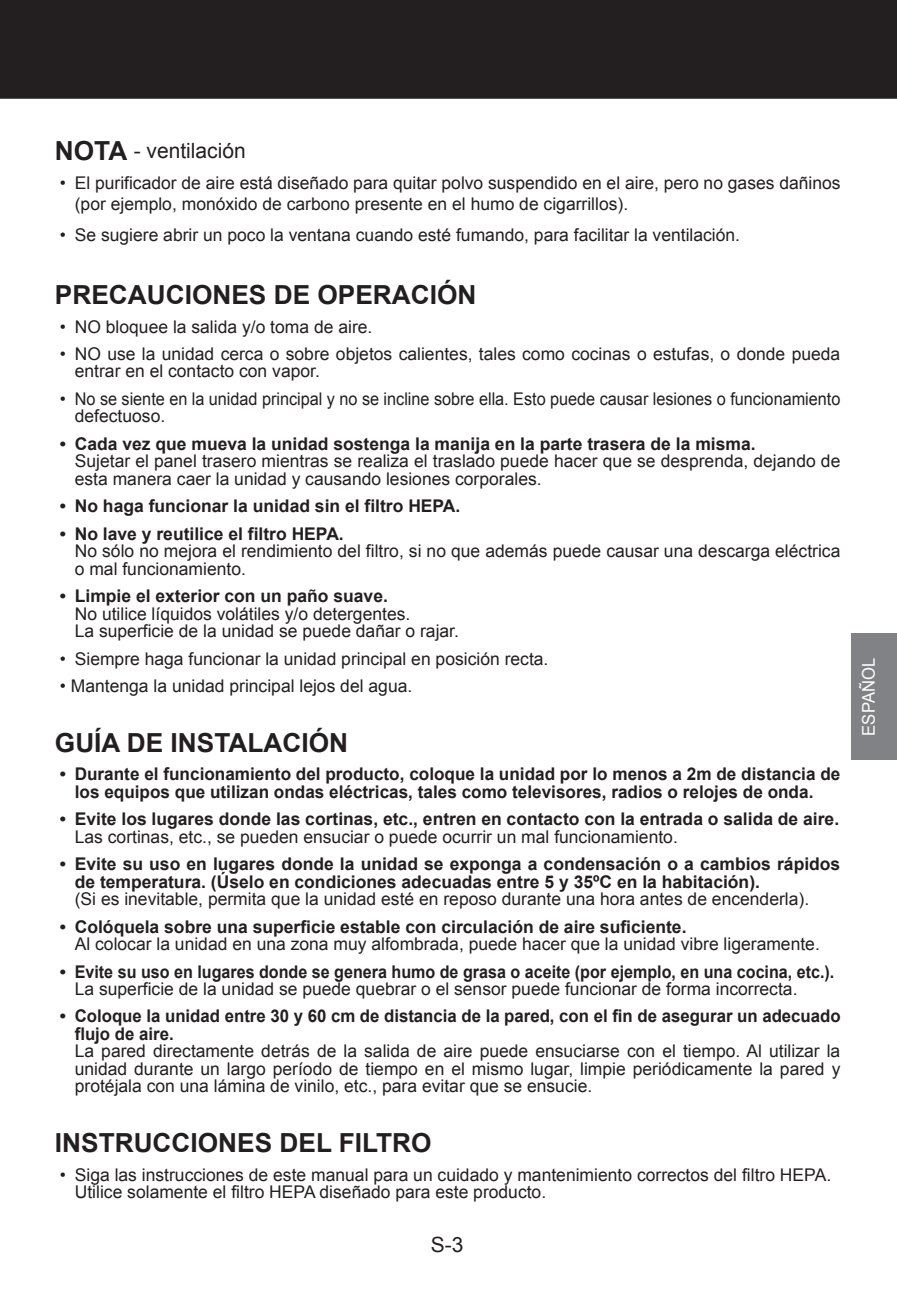
<style>
.page{position:relative;width:897px;height:1289px;background:#fff}
.page>*{position:absolute;margin:0;border:0;box-sizing:border-box;transform-origin:0 0}
.t1{font:700 26.25px "Arial";color:#231f20}
.t2{font:21px "Arial";color:#231f20}
.t3{font:17.5px/17.5px "Arial";color:#231f20}
.t4{font:700 17.5px/17.5px "Arial";color:#231f20}
.t5{font:17.5px "Arial";letter-spacing:.005em;color:#fff;scale:.95 1}
.s1{font-weight:700;font-size:26.25px}
</style>
<div class="page">
<div style="left:851px;top:633px;width:46px;height:127px;background:#808285"></div>
<div style="left:0;top:0;width:897px;height:99px;background:#231f20"></div>
<p class="t2" style="left:55px;top:137px;width:192px"><span class="s1">NOTA</span> - ventilación</p>
<p class="t3" style="left:75px;top:172px;width:767px;line-height:21px;text-indent:-15px">• El purificador de aire está diseñado para quitar polvo suspendido en el aire, pero no gases dañinos (por ejemplo, monóxido de carbono presente en el humo de cigarrillos).</p>
<p class="t3" style="left:60px;top:226px;width:682px">• Se sugiere abrir un poco la ventana cuando esté fumando, para facilitar la ventilación.</p>
<h1 class="t1" style="left:55px;top:277px;width:423px">PRECAUCIONES DE OPERACIÓN</h1>
<p class="t3" style="left:60px;top:318px;width:314px">• NO bloquee la salida y/o toma de aire.</p>
<p class="t3" style="left:75px;top:345px;width:767px;text-indent:-15px">• NO use la unidad cerca o sobre objetos calientes, tales como cocinas o estufas, o donde pueda entrar en el contacto con vapor.</p>
<p class="t3" style="left:75px;top:390px;width:767px;text-indent:-15px">• No se siente en la unidad principal y no se incline sobre ella. Esto puede causar lesiones o funcionamiento defectuoso.</p>
<p class="t4" style="left:60px;top:435px;width:697px">• Cada vez que mueva la unidad sostenga la manija en la parte trasera de la misma.</p>
<p class="t3" style="left:75px;top:453px;width:767px">Sujetar el panel trasero mientras se realiza el traslado puede hacer que se desprenda, dejando de esta manera caer la unidad y causando lesiones corporales.</p>
<p class="t4" style="left:60px;top:498px;width:402px">• No haga funcionar la unidad sin el filtro HEPA.</p>
<p class="t4" style="left:60px;top:525px;width:285px">• No lave y reutilice el filtro HEPA.</p>
<p class="t3" style="left:75px;top:542px;width:767px">No sólo no mejora el rendimiento del filtro, si no que además puede causar una descarga eléctrica o mal funcionamiento.</p>
<p class="t4" style="left:60px;top:588px;width:330px">• Limpie el exterior con un paño suave.</p>
<p class="t3" style="left:75px;top:605px;width:386px">No utilice líquidos volátiles y/o detergentes.<br>La superficie de la unidad se puede dañar o rajar.</p>
<p class="t3" style="left:60px;top:650px;width:490px">• Siempre haga funcionar la unidad principal en posición recta.</p>
<p class="t3" style="left:60px;top:677px;width:354px">• Mantenga la unidad principal lejos del agua.</p>
<h1 class="t1" style="left:55px;top:725px;width:295px">GUÍA DE INSTALACIÓN</h1>
<p class="t4" style="left:75px;top:766px;width:767px;text-indent:-15px">• Durante el funcionamiento del producto, coloque la unidad por lo menos a 2m de distancia de los equipos que utilizan ondas eléctricas, tales como televisores, radios o relojes de onda.</p>
<p class="t4" style="left:60px;top:811px;width:781px">• Evite los lugares donde las cortinas, etc., entren en contacto con la entrada o salida de aire.</p>
<p class="t3" style="left:75px;top:828px;width:605px">Las cortinas, etc., se pueden ensuciar o puede ocurrir un mal funcionamiento.</p>
<p class="t4" style="left:75px;top:856px;width:767px;text-indent:-15px">• Evite su uso en lugares donde la unidad se exponga a condensación o a cambios rápidos de temperatura. (Úselo en condiciones adecuadas entre 5 y 35ºC en la habitación).</p>
<p class="t3" style="left:75px;top:890px;width:736px">(Si es inevitable, permita que la unidad esté en reposo durante una hora antes de encenderla).</p>
<p class="t4" style="left:60px;top:918px;width:628px">• Colóquela sobre una superficie estable con circulación de aire suficiente.</p>
<p class="t3" style="left:75px;top:935px;width:747px">Al colocar la unidad en una zona muy alfombrada, puede hacer que la unidad vibre ligeramente.</p>
<p class="t4" style="left:60px;top:963px;width:776px">• Evite su uso en lugares donde se genera humo de grasa o aceite (por ejemplo, en una cocina, etc.).</p>
<p class="t3" style="left:75px;top:980px;width:724px">La superficie de la unidad se puede quebrar o el sensor puede funcionar de forma incorrecta.</p>
<p class="t4" style="left:75px;top:1008px;width:767px;text-indent:-15px">• Coloque la unidad entre 30 y 60 cm de distancia de la pared, con el fin de asegurar un adecuado flujo de aire.</p>
<p class="t3" style="left:75px;top:1043px;width:767px;text-align:justify">La pared directamente detrás de la salida de aire puede ensuciarse con el tiempo. Al utilizar la unidad durante un largo período de tiempo en el mismo lugar, limpie periódicamente la pared y protéjala con una lámina de vinilo, etc., para evitar que se ensucie.</p>
<h1 class="t1" style="left:55px;top:1126px;width:378px">INSTRUCCIONES DEL FILTRO</h1>
<p class="t3" style="left:75px;top:1166px;width:758px;text-indent:-15px">• Siga las instrucciones de este manual para un cuidado y mantenimiento correctos del filtro HEPA.<br>Utilice solamente el filtro HEPA diseñado para este producto.</p>
<p class="t2" style="left:431px;top:1230px;width:34px">S-3</p>
<p class="t5" style="left:857px;top:736px;width:83px;rotate:-90deg">ESPAÑOL</p>
</div>
